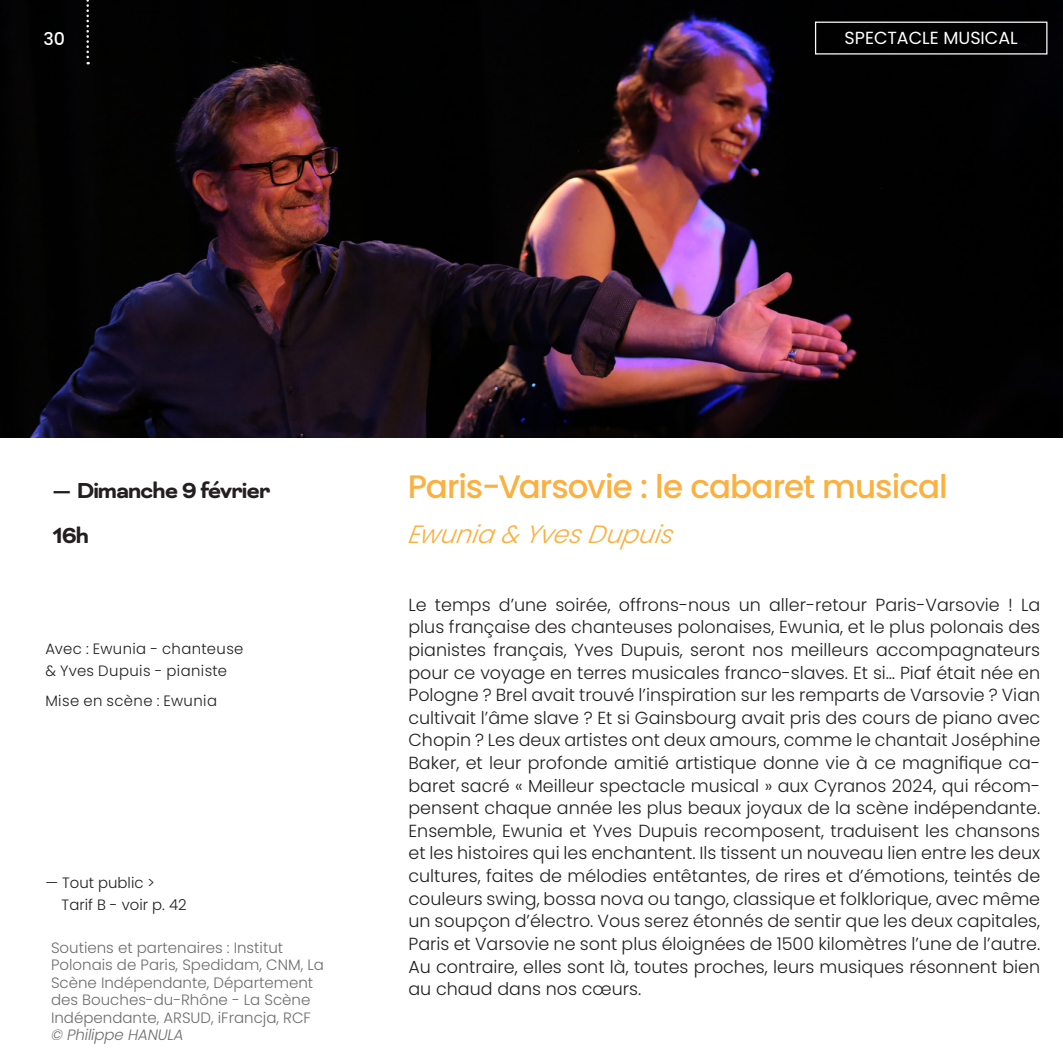
<style>
.page{position:relative;width:1063px;height:1063px;background:#fff}
.page>*{position:absolute;margin:0;border:0;box-sizing:border-box;transform-origin:0 0}
.titre{font:500 32.5px "Poppins";letter-spacing:-.03em;color:#fbb03f}
.DATE{font:700 25px "Bicyclette";letter-spacing:-.04em;color:#231f20}
.titre-2{font:italic 300 25px "Poppins";color:#fbb03f}
.TEXTE{font:300 17.5px/22.5px "Poppins";color:#231f20;text-align:justify}
.t1{font:17.5px "Poppins";color:#fff}
.DATE-2{font:500 17.5px "Poppins";color:#fff}
.TEXTE-2{font:300 15px/17.5px "Poppins";color:#6c6d70}
.TEXTE-3{font:300 15px/22.5px "Poppins";letter-spacing:.025em;color:#231f20}
.TEXTE-4{font:300 15px/22.5px "Poppins";color:#231f20}
.TEXTE-5{font:italic 300 15px "Poppins";letter-spacing:-.01em;color:#6c6d70}
</style>
<div class="page">
<img style="left:0;top:0;width:1063px;height:438px">
<svg style="left:86px;top:0;width:3px;height:64px"></svg>
<div style="left:815px;top:22px;width:232px;height:33px;border:1px solid #fff"></div>
<p class="DATE-2" style="left:43px;top:29px;width:23px">30</p>
<p class="t1" style="left:845px;top:28px;width:175px">SPECTACLE MUSICAL</p>
<p class="DATE" style="left:52px;top:475px;width:219px">— Dimanche 9 février</p>
<p class="DATE" style="left:52px;top:521px;width:38px">16h</p>
<p class="TEXTE-3" style="left:45px;top:637px;width:200px">Avec : Ewunia - chanteuse &amp; Yves Dupuis - pianiste</p>
<p class="TEXTE-3" style="left:45px;top:689px;width:173px">Mise en scène : Ewunia</p>
<p class="TEXTE-4" style="left:62px;top:871px;width:127px;text-indent:-16px">— Tout public &gt;<br>Tarif B - voir p. 42</p>
<p class="TEXTE-2" style="left:51px;top:939px;width:274px">Soutiens et partenaires : Institut Polonais de Paris, Spedidam, CNM, La Scène Indépendante, Département des Bouches-du-Rhône - La Scène Indépendante, ARSUD, iFrancja, RCF</p>
<p class="TEXTE-5" style="left:51px;top:1027px;width:134px">© Philippe HANULA</p>
<p class="titre" style="left:408px;top:467px;width:542px">Paris-Varsovie : le cabaret musical</p>
<p class="titre-2" style="left:408px;top:520px;width:274px">Ewunia &amp; YvesDupuis</p>
<p class="TEXTE" style="left:408px;top:593px;width:633px">Le temps d’une soirée, offrons-nous un aller-retour Paris-Varsovie ! La plus française des chanteuses polonaises, Ewunia, et le plus polonais des pianistes français, Yves Dupuis, seront nos meilleurs accompagnateurs pour ce voyage en terres musicales franco-slaves. Et si… Piaf était née en Pologne ? Brel avait trouvé l’inspiration sur les remparts de Varsovie ? Vian cultivait l’âme slave ? Et si Gainsbourg avait pris des cours de piano avec Chopin ? Les deux artistes ont deux amours, comme le chantait Joséphine Baker, et leur profonde amitié artistique donne vie à ce magnifique ca&shy;baret sacré « Meilleur spectacle musical » aux Cyranos 2024, qui récom&shy;pensent chaque année les plus beaux joyaux de la scène indépendante.<br>Ensemble, Ewunia et Yves Dupuis recomposent, traduisent les chansons et les histoires qui les enchantent. Ils tissent un nouveau lien entre les deux cultures, faites de mélodies entêtantes, de rires et d’émotions, teintés de couleurs swing, bossa nova ou tango, classique et folklorique, avec même un soupçon d’électro. Vous serez étonnés de sentir que les deux capitales, Paris et Varsovie ne sont plus éloignées de 1500 kilomètres l’une de l’autre.<br>Au contraire, elles sont là, toutes proches, leurs musiques résonnent bien au chaud dans nos cœurs.</p>
</div>
